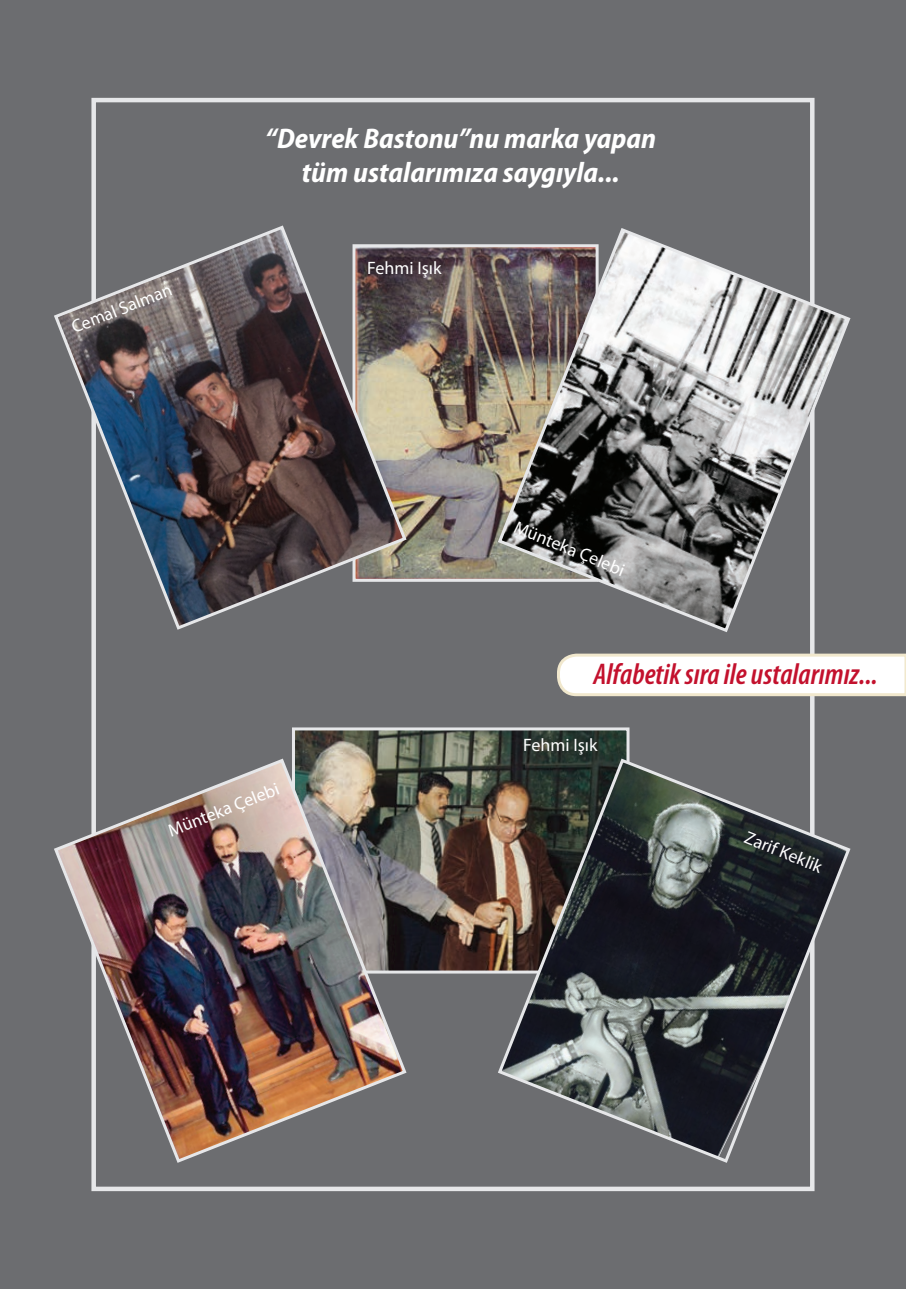
<style>
.page{position:relative;width:906px;height:1289px;background:#fff}
.page>*{position:absolute;margin:0;border:0;box-sizing:border-box;transform-origin:0 0}
.t1{font:italic 600 condensed 30px "Myriad Pro";color:#c3112d}
.t2{font:italic 700 semi-condensed 28.5px "Myriad Pro";color:#fff}
.t3{font:18px "Myriad Pro";color:#fff}
</style>
<div class="page">
<div style="left:0;top:0;width:906px;height:1288px;background:#6c6d70"></div>
<img style="left:408px;top:248px;width:88px;height:330px">
<img style="left:54px;top:223px;width:354px;height:408px">
<svg style="left:496px;top:226px;width:355px;height:408px"></svg>
<img style="left:296px;top:731px;width:329px;height:238px">
<div style="left:292px;top:727px;width:337px;height:246px;border:3px solid #e6e7e9"></div>
<svg style="left:496px;top:756px;width:355px;height:408px"></svg>
<svg style="left:557px;top:652px;width:349px;height:45px;background:#f3f2ee"></svg>
<img style="left:54px;top:756px;width:354px;height:408px">
<p class="t2" style="left:265px;top:120px;width:392px">“Devrek Bastonu”nu marka yapan</p>
<p class="t2" style="left:302px;top:154px;width:319px">tüm ustalarımıza saygıyla...</p>
<p class="t3" style="left:68px;top:317px;width:108px;rotate:-21deg">Cemal Salman</p>
<p class="t3" style="left:165px;top:820px;width:119px;rotate:-21deg">Münteka Çelebi</p>
<p class="t3" style="left:367px;top:257px;width:76px">Fehmi Işık</p>
<p class="t3" style="left:519px;top:516px;width:119px;rotate:22deg">Münteka Çelebi</p>
<p class="t1" style="left:593px;top:655px;width:286px">Alfabetik sıra ile ustalarımız...</p>
<p class="t3" style="left:523px;top:733px;width:76px">Fehmi Işık</p>
<p class="t3" style="left:749px;top:826px;width:84px;rotate:22deg">Zarif Keklik</p>
</div>
